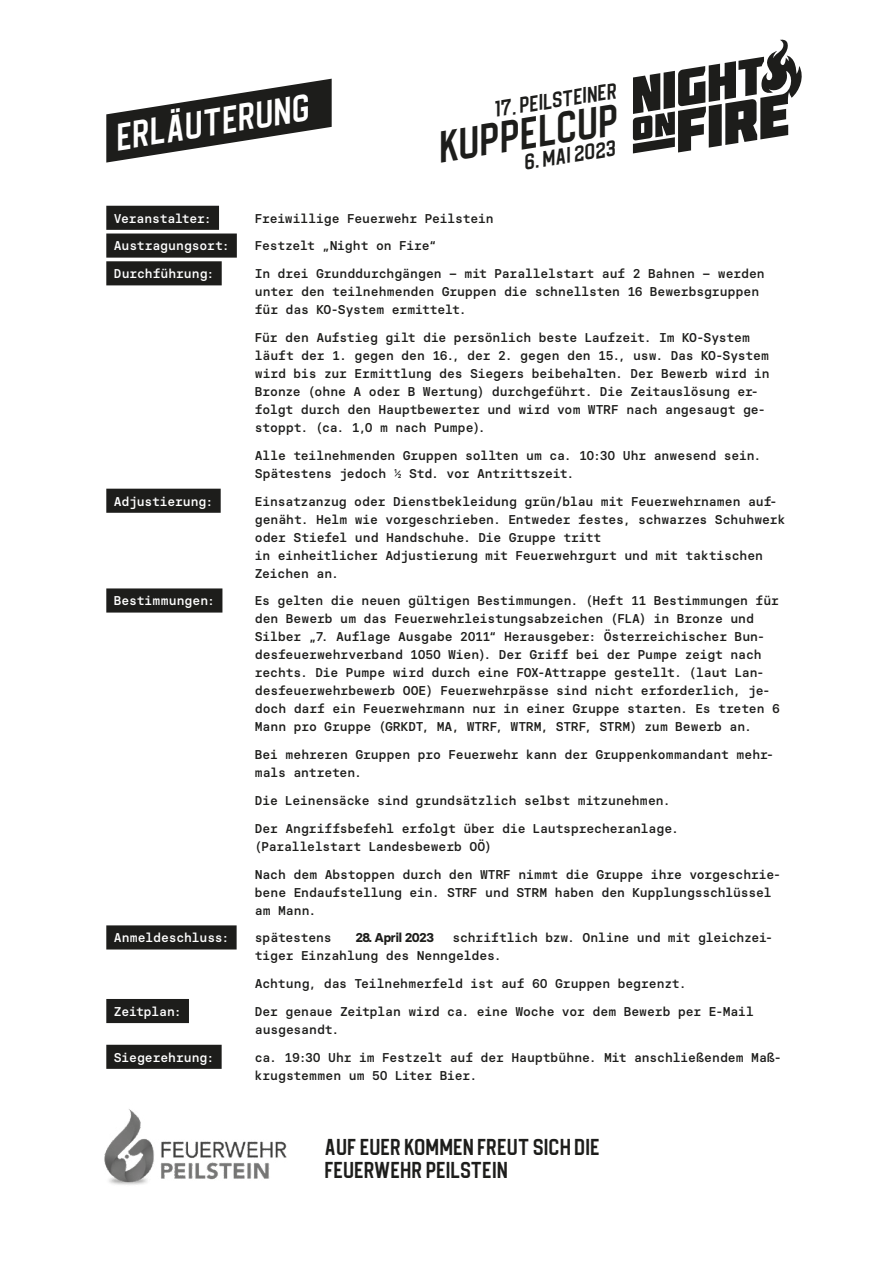
<style>
.page{position:relative;width:893px;height:1263px;background:#fff}
.page>*{position:absolute;margin:0;border:0;box-sizing:border-box;transform-origin:0 0}
.t1{font:italic 42.15px "Helvegen";color:#1d1d1b}
.t2{font:italic 36.15px "Helvegen";color:#fff}
.t3{font:21.9px/23.1px "Helvegen";color:#1d1d1b}
.t4{font:italic 21.15px "Helvegen";color:#1d1d1b}
.t5{font:500 12.75px/18px "Basier Square Mono";letter-spacing:-.01em;color:#1d1d1b}
.t6{font:500 12.75px "Basier Square Mono";letter-spacing:-.015em;color:#fff}
.t7{font:700 12.75px "Basier Square";letter-spacing:-.02em;color:#1d1d1b}
</style>
<div class="page">
<div style="left:106px;top:206px;width:113px;height:24px;background:#1d1d1b"></div>
<div style="left:106px;top:233px;width:131px;height:25px;background:#1d1d1b"></div>
<div style="left:106px;top:261px;width:116px;height:24px;background:#1d1d1b"></div>
<div style="left:106px;top:489px;width:115px;height:24px;background:#1d1d1b"></div>
<div style="left:106px;top:588px;width:116px;height:24px;background:#1d1d1b"></div>
<div style="left:106px;top:925px;width:131px;height:24px;background:#1d1d1b"></div>
<div style="left:106px;top:999px;width:83px;height:24px;background:#1d1d1b"></div>
<div style="left:106px;top:1045px;width:116px;height:24px;background:#1d1d1b"></div>
<svg style="left:106px;top:79px;width:226px;height:84px"></svg>
<svg style="left:633px;top:40px;width:169px;height:113px"></svg>
<img style="left:104px;top:1109px;width:183px;height:76px">
<h2 class="t2" style="left:111px;top:117px;width:197px;rotate:-9deg">Erläuterung</h2>
<h3 class="t4" style="left:491px;top:98px;width:126px;rotate:-9deg">17. Peilsteiner</h3>
<h1 class="t1" style="left:433px;top:124px;width:183px;rotate:-9deg">Kuppelcup</h1>
<h3 class="t4" style="left:521px;top:150px;width:94px;rotate:-9deg">6. Mai 2O23</h3>
<p class="t6" style="left:114px;top:210px;width:99px">Veranstalter:</p>
<p class="t5" style="left:255px;top:209px;width:240px">Freiwillige Feuerwehr Peilstein</p>
<p class="t6" style="left:114px;top:238px;width:117px">Austragungsort:</p>
<p class="t5" style="left:255px;top:237px;width:183px">Festzelt „Night on Fire“</p>
<p class="t6" style="left:114px;top:266px;width:102px">Durchführung:</p>
<p class="t5" style="left:255px;top:264px;width:511px">In drei Grunddurchgängen – mit Parallelstart auf 2 Bahnen – werden unter den teilnehmenden Gruppen die schnellsten 16 Bewerbsgruppen für das KO-System ermittelt.</p>
<p class="t5" style="left:255px;top:328px;width:516px">Für den Aufstieg gilt die persönlich beste Laufzeit. Im KO-System läuft der 1. gegen den 16., der 2. gegen den 15., usw. Das KO-System wird bis zur Ermittlung des Siegers beibehalten. Der Bewerb wird in Bronze (ohne A oder B Wertung) durchgeführt. Die Zeitauslösung er&shy;folgt durch den Hauptbewerter und wird vom WTRF nach angesaugt ge&shy;stoppt. (ca. 1,0 m nach Pumpe).</p>
<p class="t5" style="left:255px;top:446px;width:508px">Alle teilnehmenden Gruppen sollten um ca. 10:30 Uhr anwesend sein.<br>Spätestens jedoch ½ Std. vor Antrittszeit.</p>
<p class="t6" style="left:114px;top:493px;width:101px">Adjustierung:</p>
<p class="t5" style="left:255px;top:492px;width:532px">Einsatzanzug oder Dienstbekleidung grün/blau mit Feuerwehrnamen auf&shy;genäht. Helm wie vorgeschrieben. Entweder festes, schwarzes Schuhwerk oder Stiefel und Handschuhe. Die Gruppe tritt<br>in einheitlicher Adjustierung mit Feuerwehrgurt und mit taktischen Zeichen an.</p>
<p class="t6" style="left:114px;top:593px;width:103px">Bestimmungen:</p>
<p class="t5" style="left:255px;top:592px;width:527px">Es gelten die neuen gültigen Bestimmungen. (Heft 11 Bestimmungen für den Bewerb um das Feuerwehrleistungsabzeichen (FLA) in Bronze und Silber „7. Auflage Ausgabe 2011“ Herausgeber: Österreichischer Bun&shy;desfeuerwehrverband 1050 Wien). Der Griff bei der Pumpe zeigt nach rechts. Die Pumpe wird durch eine FOX-Attrappe gestellt. (laut Lan&shy;desfeuerwehrbewerb OOE) Feuerwehrpässe sind nicht erforderlich, je&shy;doch darf ein Feuerwehrmann nur in einer Gruppe starten. Es treten 6<br>Mann pro Gruppe (GRKDT, MA, WTRF, WTRM, STRF, STRM) zum Bewerb an.</p>
<p class="t5" style="left:255px;top:745px;width:521px">Bei mehreren Gruppen pro Feuerwehr kann der Gruppenkommandant mehr&shy;mals antreten.</p>
<p class="t5" style="left:255px;top:786px;width:426px;line-height:27.8px">Die Leinensäcke sind grundsätzlich selbst mitzunehmen.<br>Der Angriffsbefehl erfolgt über die Lautsprecheranlage.</p>
<p class="t5" style="left:255px;top:832px;width:528px;line-height:27.8px">(Parallelstart Landesbewerb OÖ)<br>Nach dem Abstoppen durch den WTRF nimmt die Gruppe ihre vorgeschrie-</p>
<p class="t5" style="left:255px;top:883px;width:518px">bene Endaufstellung ein. STRF und STRM haben den Kupplungsschlüssel am Mann.</p>
<p class="t6" style="left:114px;top:930px;width:117px">Anmeldeschluss:</p>
<p class="t5" style="left:255px;top:929px;width:79px">spätestens</p>
<p class="t7" style="left:356px;top:930px;width:80px">28. April 2023</p>
<p class="t5" style="left:255px;top:929px;width:520px;text-indent:198px">schriftlich bzw. Online und mit gleichzei&shy;tiger Einzahlung des Nenngeldes.</p>
<p class="t5" style="left:255px;top:974px;width:433px">Achtung, das Teilnehmerfeld ist auf 60 Gruppen begrenzt.</p>
<p class="t6" style="left:114px;top:1003px;width:69px">Zeitplan:</p>
<p class="t5" style="left:255px;top:1002px;width:501px">Der genaue Zeitplan wird ca. eine Woche vor dem Bewerb per E-Mail ausgesandt.</p>
<p class="t6" style="left:114px;top:1049px;width:102px">Siegerehrung:</p>
<p class="t5" style="left:255px;top:1048px;width:528px">ca. 19:30 Uhr im Festzelt auf der Hauptbühne. Mit anschließendem Maß&shy;krugstemmen um 50 Liter Bier.</p>
<h3 class="t3" style="left:325px;top:1135px;width:277px">AUF EUER KOMMEN FREUT SICH DIE<br>FEUERWEHR PEILSTEIN</h3>
</div>
